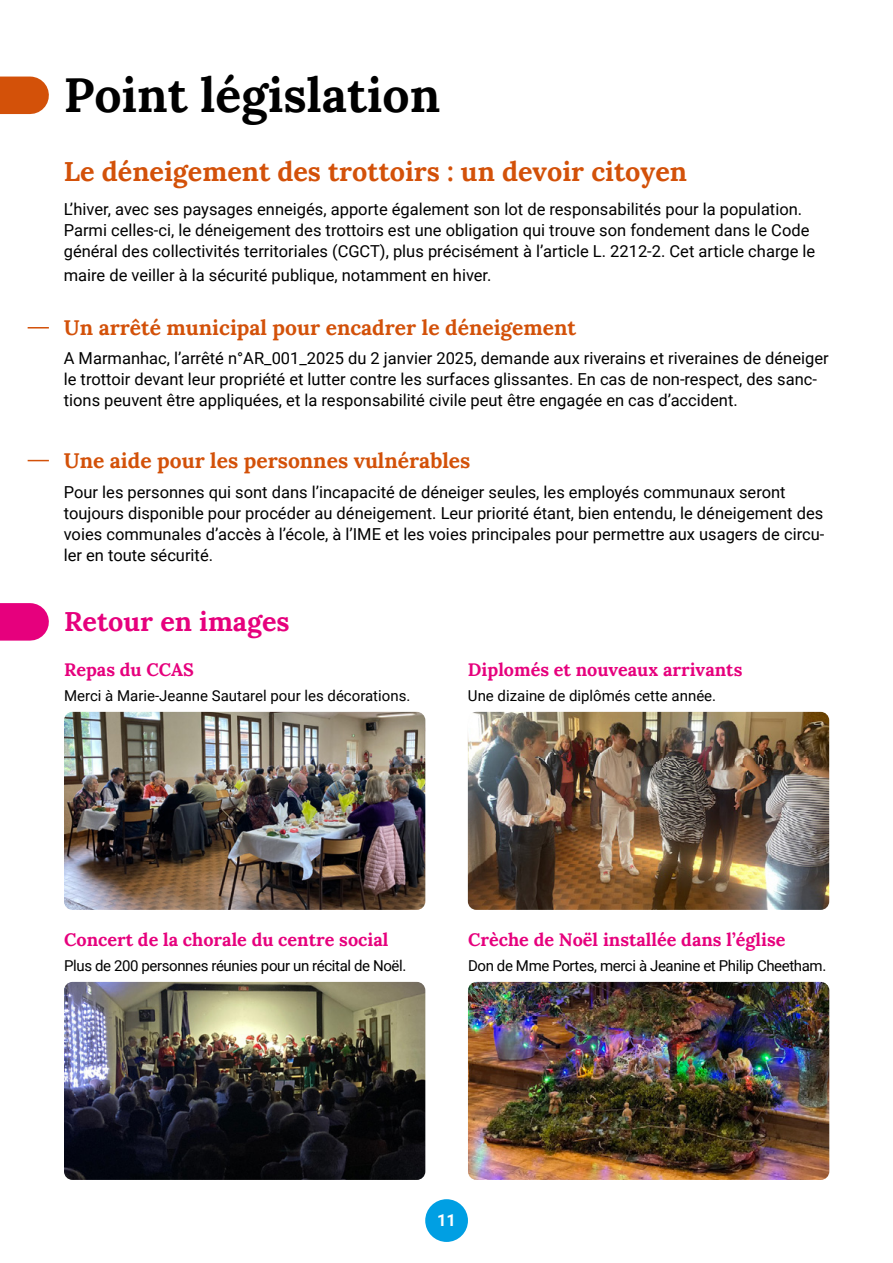
<style>
.page{position:relative;width:893px;height:1263px;background:#fff}
.page>*{position:absolute;margin:0;border:0;box-sizing:border-box;transform-origin:0 0}
.t1{font:48px "Lora";color:#000}
.t2{font:27px "Lora";color:#d35109}
.t3{font:27px "Lora";color:#e6007d}
.t4{font:21px "Lora";color:#d35109}
.t5{font:18px "Lora";color:#e6007d}
.t6{font:16.5px/21px "Roboto";color:#000}
.t7{font:700 16.5px "Roboto";color:#fff}
.t8{font:15px "Roboto";letter-spacing:-.025em;color:#000}
.t9{font:15px "Roboto";color:#000}
</style>
<div class="page">
<div style="left:425px;top:1199px;width:43px;height:43px;background:#009fe3;border-radius:50%"></div>
<div style="left:0;top:77px;width:30px;height:37px;background:#d35109"></div>
<div style="left:0;top:603px;width:30px;height:38px;background:#e6007d"></div>
<svg style="left:28px;top:327px;width:21px;height:1px"></svg>
<svg style="left:28px;top:460px;width:21px;height:1px"></svg>
<img style="left:64px;top:712px;width:361px;height:198px">
<img style="left:468px;top:712px;width:361px;height:198px">
<img style="left:64px;top:982px;width:361px;height:198px">
<img style="left:468px;top:982px;width:361px;height:198px">
<h1 class="t1" style="left:64px;top:59px;width:378px">Point législation</h1>
<h2 class="t2" style="left:64px;top:151px;width:625px">Le déneigement des trottoirs : un devoir citoyen</h2>
<p class="t6" style="left:64px;top:198px;width:753px">L’hiver, avec ses paysages enneigés, apporte également son lot de responsabilités pour la population.<br>Parmi celles-ci, le déneigement des trottoirs est une obligation qui trouve son fondement dans le Code général des collectivités territoriales (CGCT), plus précisément à l’article L. 2212-2. Cet article charge le</p>
<p class="t6" style="left:64px;top:264px;width:429px">maire de veiller à la sécurité publique, notamment en hiver.</p>
<p class="t4" style="left:64px;top:311px;width:514px">Un arrêté municipal pour encadrer le déneigement</p>
<p class="t6" style="left:64px;top:347px;width:766px">A Marmanhac, l’arrêté n°AR_001_2025 du 2 janvier 2025, demande aux riverains et riveraines de déneiger le trottoir devant leur propriété et lutter contre les surfaces glissantes. En cas de non-respect, des sanc&shy;tions peuvent être appliquées, et la responsabilité civile peut être engagée en cas d’accident.</p>
<p class="t4" style="left:64px;top:445px;width:408px">Une aide pour les personnes vulnérables</p>
<p class="t6" style="left:64px;top:481px;width:762px">Pour les personnes qui sont dans l’incapacité de déneiger seules, les employés communaux seront toujours disponible pour procéder au déneigement. Leur priorité étant, bien entendu, le déneigement des voies communales d’accès à l’école, à l’IME et les voies principales pour permettre aux usagers de circu&shy;ler en toute sécurité.</p>
<h2 class="t3" style="left:64px;top:601px;width:227px">Retour en images</h2>
<p class="t5" style="left:64px;top:656px;width:131px">Repas du CCAS</p>
<p class="t9" style="left:64px;top:685px;width:348px">Merci à Marie-Jeanne Sautarel pour les décorations.</p>
<p class="t5" style="left:468px;top:656px;width:276px">Diplomés et nouveaux arrivants</p>
<p class="t9" style="left:468px;top:685px;width:250px">Une dizaine de diplômés cette année.</p>
<p class="t5" style="left:64px;top:926px;width:326px">Concert de la chorale du centre social</p>
<p class="t8" style="left:64px;top:955px;width:344px">Plus de 200 personnes réunies pour un récital de Noël.</p>
<p class="t5" style="left:468px;top:926px;width:319px">Crèche de Noël installée dans l’église</p>
<p class="t8" style="left:468px;top:955px;width:360px">Don de Mme Portes, merci à Jeanine et Philip Cheetham.</p>
<p class="t7" style="left:437px;top:1209px;width:20px">11</p>
</div>
